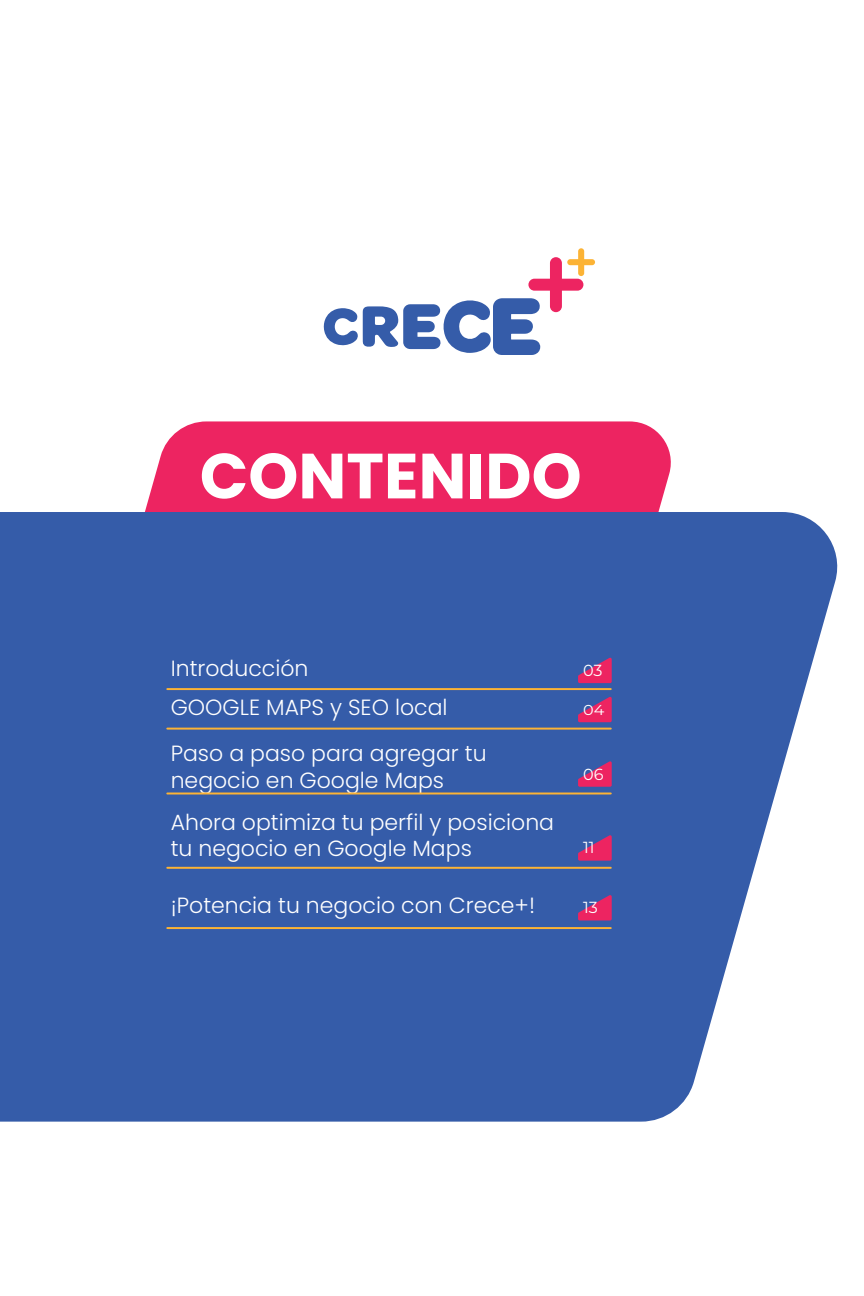
<style>
.page{position:relative;width:864px;height:1296px;background:#fff}
.page>*{position:absolute;margin:0;border:0;box-sizing:border-box;transform-origin:0 0}
.t1{font:700 63.8px "Poppins";color:#fff}
.t2{font:300 22px/26.4px "Poppins";color:#fff}
.t3{font:16px "Montserrat";color:#fff}
.t4{font:14.4px "Montserrat";color:#fff;scale:1.12 1}
</style>
<div class="page">
<div style="left:145px;top:421px;width:526px;height:91px;background:#ed2461"></div>
<svg style="left:323px;top:298px;width:217px;height:57px"></svg>
<div style="left:550px;top:257px;width:12px;height:55px;background:#ed2461;border-radius:6px"></div>
<div style="left:528px;top:279px;width:55px;height:12px;background:#ed2461;border-radius:6px"></div>
<div style="left:578px;top:248px;width:6px;height:28px;background:#fcb335;border-radius:3px"></div>
<div style="left:567px;top:259px;width:28px;height:6px;background:#fcb335;border-radius:3px"></div>
<svg style="left:0;top:512px;width:838px;height:610px;background:#466ab0"></svg>
<svg style="left:578px;top:657px;width:34px;height:26px"></svg>
<svg style="left:578px;top:696px;width:34px;height:26px"></svg>
<svg style="left:578px;top:761px;width:34px;height:26px"></svg>
<svg style="left:578px;top:835px;width:34px;height:26px"></svg>
<svg style="left:578px;top:895px;width:34px;height:25px"></svg>
<hr style="left:166px;top:688px;width:446px;height:2px;background:#fcb335">
<hr style="left:166px;top:728px;width:446px;height:2px;background:#fcb335">
<hr style="left:166px;top:793px;width:446px;height:2px;background:#fcb335">
<hr style="left:166px;top:867px;width:446px;height:2px;background:#fcb335">
<hr style="left:166px;top:927px;width:446px;height:2px;background:#fcb335">
<h1 class="t1" style="left:200px;top:439px;width:383px">CONTENIDO</h1>
<p class="t2" style="left:171px;top:649px;width:278px;line-height:39.2px">Introducción<br>GOOGLE MAPS y SEO local</p>
<p class="t2" style="left:171px;top:741px;width:317px">Paso a paso para agregar tu negocio en Google Maps</p>
<p class="t2" style="left:171px;top:809px;width:385px">Ahora optimiza tu perfil y posiciona tu negocio en Google Maps</p>
<p class="t2" style="left:171px;top:893px;width:366px">¡Potencia tu negocio con Crece+!</p>
<p class="t3" style="left:583px;top:659px;width:21px">03</p>
<p class="t4" style="left:583px;top:700px;width:20px">04</p>
<p class="t3" style="left:583px;top:763px;width:22px">06</p>
<p class="t3" style="left:583px;top:837px;width:13px">11</p>
<p class="t3" style="left:583px;top:897px;width:16px">13</p>
</div>
